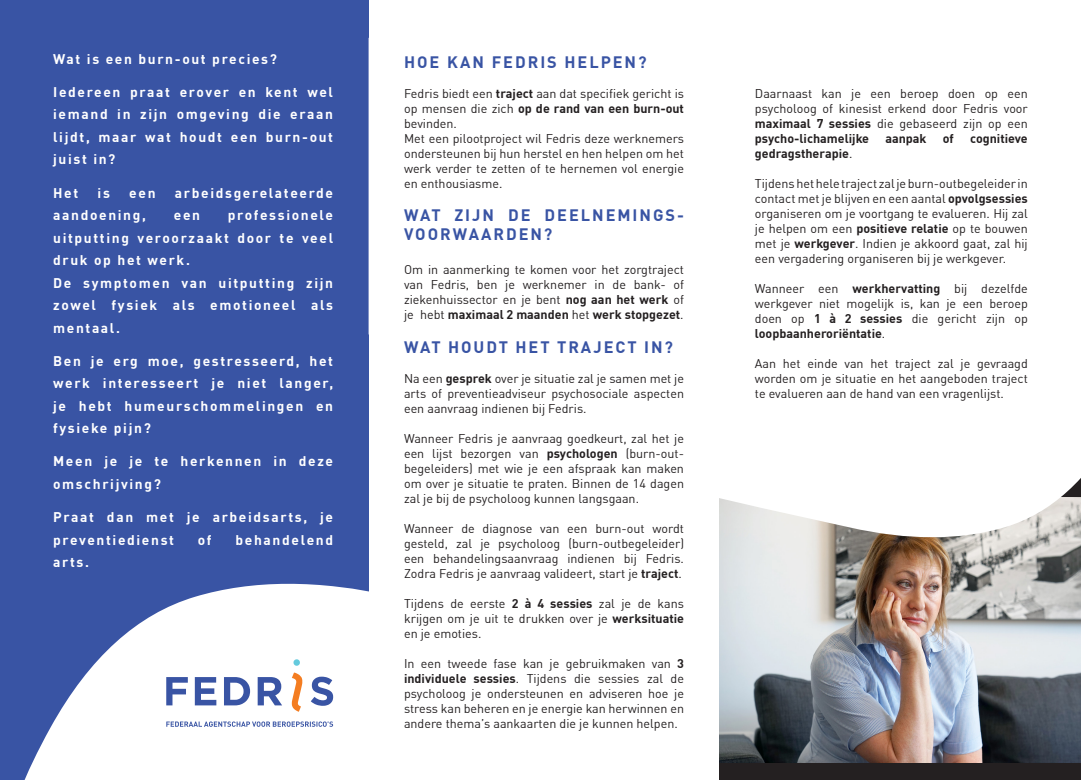
<style>
.page{position:relative;width:1081px;height:780px;background:#fff}
.page>*{position:absolute;margin:0;border:0;box-sizing:border-box;transform-origin:0 0}
.t1{font:700 16.25px/18.8px "DIN Offc Pro";letter-spacing:.12em;color:#3954a4}
.t2{font:700 13.75px/22.5px "DIN Offc Pro";letter-spacing:.12em;color:#fff;text-align:justify}
.t3{font:12.5px/15px "DIN Offc Pro";color:#231f20;text-align:justify}
.t4{font:700 12.5px "DIN Offc Pro";color:#231f20}
.s1{font-weight:700}
.s2{font-weight:400}
</style>
<div class="page">
<div style="left:0;top:0;width:369px;height:780px;background:#3954a4"></div>
<svg style="left:24px;top:583px;width:345px;height:197px;fill:#fff"></svg>
<div style="left:719px;top:462px;width:362px;height:318px;background:#242021"></div>
<img style="left:719px;top:540px;width:362px;height:222px">
<svg style="left:719px;top:462px;width:362px;height:78px;background:#f2f1f0"></svg>
<svg style="left:166px;top:677px;width:22px;height:28px"></svg>
<svg style="left:195px;top:677px;width:21px;height:28px"></svg>
<svg style="left:224px;top:677px;width:26px;height:28px"></svg>
<svg style="left:258px;top:677px;width:24px;height:28px"></svg>
<svg style="left:292px;top:672px;width:10px;height:39px"></svg>
<svg style="left:311px;top:676px;width:22px;height:29px"></svg>
<svg style="left:293px;top:659px;width:7px;height:7px"></svg>
<svg style="left:166px;top:721px;width:167px;height:5px"></svg>
<p class="t2" style="left:53px;top:47px;width:225px">Wat is een burn-out precies?</p>
<p class="t2" style="left:53px;top:80px;width:281px">Iedereen praat erover en kent wel iemand in zijn omgeving die eraan lijdt, maar wat houdt een burn-out juist in?</p>
<p class="t2" style="left:53px;top:180px;width:27px">Het</p>
<p class="t2" style="left:98px;top:180px;width:14px">is</p>
<p class="t2" style="left:129px;top:180px;width:28px">een</p>
<p class="t2" style="left:175px;top:180px;width:160px">arbeidsgerelateerde</p>
<p class="t2" style="left:53px;top:203px;width:94px">aandoening,</p>
<p class="t2" style="left:174px;top:203px;width:28px">een</p>
<p class="t2" style="left:53px;top:203px;width:281px;text-indent:175px">professionele uitputting veroorzaakt door te veel druk op het werk.</p>
<p class="t2" style="left:53px;top:270px;width:281px">De symptomen van uitputting zijn zowel fysiek als emotioneel als mentaal.</p>
<p class="t2" style="left:53px;top:348px;width:281px">Ben je erg moe, gestresseerd, het werk interesseert je niet langer, je hebt humeurschommelingen en fysieke pijn?</p>
<p class="t2" style="left:53px;top:449px;width:281px">Meen je je te herkennen in deze omschrijving?</p>
<p class="t2" style="left:53px;top:505px;width:281px">Praat dan met je arbeidsarts, je preventiedienst</p>
<p class="t2" style="left:198px;top:527px;width:15px">of</p>
<p class="t2" style="left:236px;top:527px;width:99px">behandelend</p>
<p class="t2" style="left:53px;top:550px;width:37px">arts.</p>
<p class="t1" style="left:404px;top:51px;width:244px">HOE KAN FEDRIS HELPEN?</p>
<p class="t3" style="left:404px;top:85px;width:281px">Fedris biedt een <span class="s1">traject</span> aan dat specifiek gericht is op mensen die zich <span class="s1">op de rand van een burn-out </span>bevinden.</p>
<p class="t3" style="left:404px;top:130px;width:281px">Met een pilootproject wil Fedris deze werknemers ondersteunen bij hun herstel en hen helpen om het werk verder te zetten of te hernemen vol energie en enthousiasme.</p>
<p class="t1" style="left:404px;top:205px;width:281px">WAT ZIJN DE DEELNEMINGS-<br>VOORWAARDEN?</p>
<p class="t3" style="left:404px;top:261px;width:281px">Om in aanmerking te komen voor het zorgtraject van Fedris, ben je werknemer in de bank- of ziekenhuissector en je bent <span class="s1">nog aan het werk</span> of je hebt <span class="s1">maximaal 2 maanden</span> het <span class="s1">werk stopgezet</span>.</p>
<p class="t1" style="left:404px;top:336px;width:270px">WAT HOUDT HET TRAJECT IN?</p>
<p class="t3" style="left:404px;top:370px;width:281px">Na een <span class="s1">gesprek</span> over je situatie zal je samen met je arts of preventieadviseur psychosociale aspecten een aanvraag indienen bij Fedris.</p>
<p class="t3" style="left:404px;top:430px;width:281px">Wanneer Fedris je aanvraag goedkeurt, zal het je een lijst bezorgen van <span class="s1">psychologen</span> (burn-out&shy;begeleiders) met wie je een afspraak kan maken om over je situatie te praten. Binnen de 14 dagen zal je bij de psycholoog kunnen langsgaan.</p>
<p class="t3" style="left:404px;top:520px;width:281px">Wanneer de diagnose van een burn-out wordt gesteld, zal je psycholoog (burn-outbegeleider) een behandelingsaanvraag indienen bij Fedris.<br>Zodra Fedris je aanvraag valideert, start je <span class="s1">traject</span>.</p>
<p class="t3" style="left:404px;top:595px;width:281px">Tijdens de eerste <span class="s1">2 à 4 sessies</span> zal je de kans krijgen om je uit te drukken over je <span class="s1">werksituatie </span>en je emoties.</p>
<p class="t3" style="left:404px;top:655px;width:281px">In een tweede fase kan je gebruikmaken van <span class="s1">3 individuele sessies</span>. Tijdens die sessies zal de psycholoog je ondersteunen en adviseren hoe je stress kan beheren en je energie kan herwinnen en andere thema’s aankaarten die je kunnen helpen.</p>
<p class="t3" style="left:755px;top:85px;width:274px">Daarnaast kan je een beroep doen op een psycholoog of kinesist erkend door Fedris voor <span class="s1">maximaal 7 sessies</span> die gebaseerd zijn op een <span class="s1">psycho-lichamelijke</span></p>
<p class="t4" style="left:885px;top:129px;width:43px">aanpak</p>
<p class="t4" style="left:943px;top:129px;width:13px">of</p>
<p class="t4" style="left:970px;top:129px;width:59px">cognitieve</p>
<p class="t4" style="left:755px;top:144px;width:99px">gedragstherapie<span class="s2">.</span></p>
<p class="t3" style="left:755px;top:175px;width:274px">Tijdens het hele traject zal je burn-outbegeleider in contact met je blijven en een aantal <span class="s1">opvolgsessies </span>organiseren om je voortgang te evalueren. Hij zal je helpen om een <span class="s1">positieve relatie</span> op te bouwen met je <span class="s1">werkgever</span>. Indien je akkoord gaat, zal hij een vergadering organiseren bij je werkgever.</p>
<p class="t3" style="left:755px;top:280px;width:274px">Wanneer een <span class="s1">werkhervatting</span> bij dezelfde werkgever niet mogelijk is, kan je een beroep doen op <span class="s1">1 à 2 sessies</span> die gericht zijn op <span class="s1">loopbaanheroriëntatie</span>.</p>
<p class="t3" style="left:755px;top:355px;width:274px">Aan het einde van het traject zal je gevraagd worden om je situatie en het aangeboden traject te evalueren aan de hand van een vragenlijst.</p>
</div>
